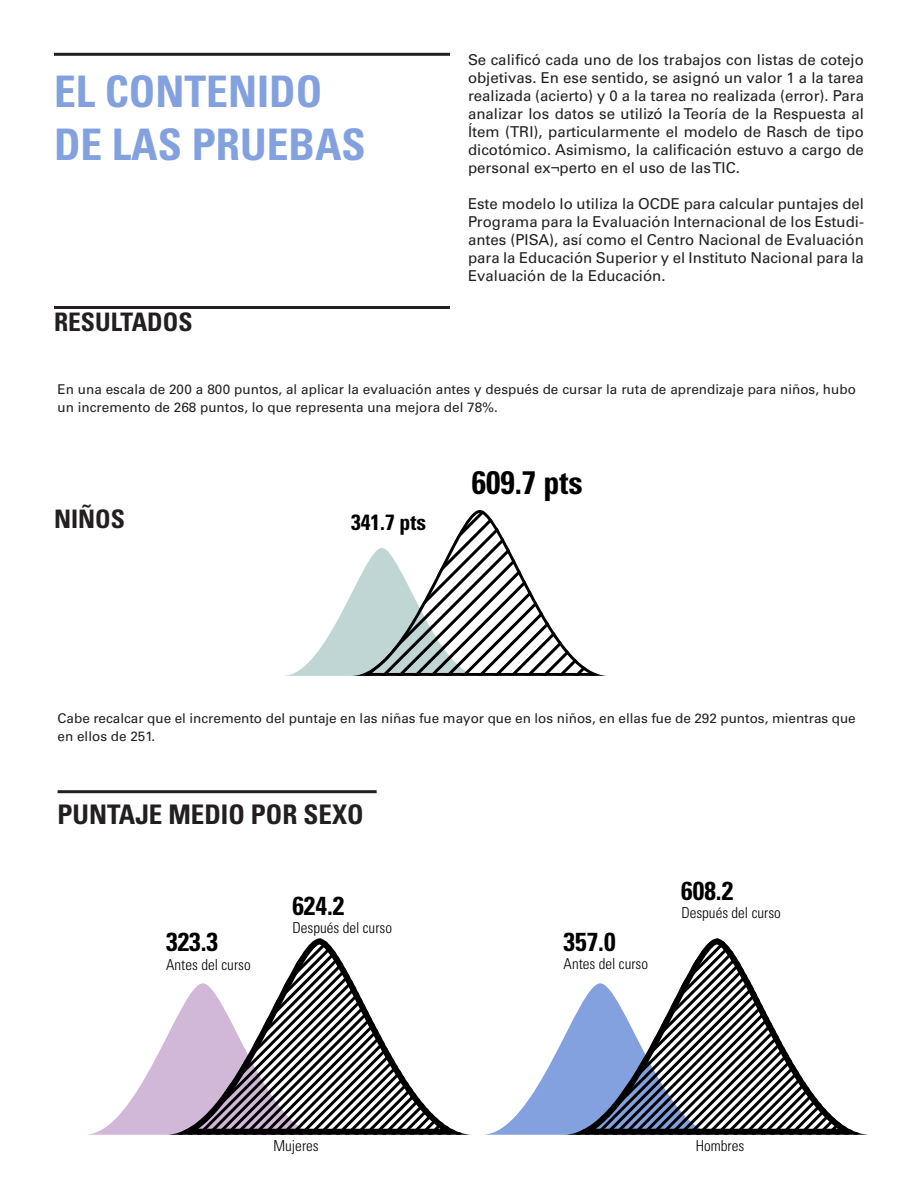
<style>
.page{position:relative;width:918px;height:1188px;background:#fff}
.page>*{position:absolute;margin:0;border:0;box-sizing:border-box;transform-origin:0 0}
.t1{font:700 condensed 43.5px "Univers LT Std";color:#82a1de}
.t2{font:700 condensed 32.55px "Univers LT Std";color:#000}
.t3{font:700 condensed 27px "Univers LT Std";color:#231f20}
.t4{font:700 condensed 25.95px "Univers LT Std";color:#000}
.t5{font:700 condensed 25.5px "Univers LT Std";color:#231f20}
.t6{font:700 condensed 22.05px "Univers LT Std";color:#000}
.t7{font:300 condensed 15.15px "Univers LT Std";color:#000}
.t8{font:15px/18px "Univers LT Std";color:#231f20;text-align:justify}
.t9{font:13.5px/18px "Univers LT Std";color:#231f20}
</style>
<div class="page">
<hr style="left:54px;top:53px;width:396px;height:3px;background:#231f20">
<hr style="left:54px;top:306px;width:396px;height:3px;background:#231f20">
<svg style="left:285px;top:510px;width:323px;height:166px"></svg>
<hr style="left:58px;top:790px;width:319px;height:3px;background:#231f20">
<svg style="left:87px;top:1039px;width:79px;height:96px"></svg>
<svg style="left:166px;top:938px;width:305px;height:197px"></svg>
<svg style="left:484px;top:1037px;width:80px;height:98px"></svg>
<svg style="left:564px;top:938px;width:305px;height:197px"></svg>
<p class="t1" style="left:54px;top:65px;width:270px">EL CONTENIDO</p>
<p class="t1" style="left:54px;top:117px;width:313px">DE LAS PRUEBAS</p>
<p class="t5" style="left:54px;top:306px;width:140px">RESULTADOS</p>
<p class="t8" style="left:468px;top:51px;width:398px">Se calificó cada uno de los trabajos con listas de cotejo objetivas. En ese sentido, se asignó un valor 1 a la tarea realizada (acierto) y 0 a la tarea no realizada (error). Para analizar los datos se utilizó la Teoría de la Respuesta al Ítem (TRI), particularmente el modelo de Rasch de tipo dicotómico. Asimismo, la calificación estuvo a cargo de personal ex¬perto en el uso de las TIC.</p>
<p class="t8" style="left:468px;top:195px;width:398px">Este modelo lo utiliza la OCDE para calcular puntajes del Programa para la Evaluación Internacional de los Estudi&shy;antes (PISA), así como el Centro Nacional de Evaluación para la Educación Superior y el Instituto Nacional para la Evaluación de la Educación.</p>
<p class="t9" style="left:58px;top:380px;width:800px">En una escala de 200 a 800 puntos, al aplicar la evaluación antes y después de cursar la ruta de aprendizaje para niños, hubo un incremento de 268 puntos, lo que representa una mejora del 78%.</p>
<p class="t5" style="left:54px;top:504px;width:72px">NIÑOS</p>
<h3 class="t6" style="left:351px;top:509px;width:77px">341.7 pts</h3>
<h2 class="t2" style="left:472px;top:462px;width:113px">609.7 pts</h2>
<p class="t9" style="left:58px;top:709px;width:800px">Cabe recalcar que el incremento del puntaje en las niñas fue mayor que en los niños, en ellas fue de 292 puntos, mientras que en ellos de 251.</p>
<p class="t3" style="left:58px;top:798px;width:307px">PUNTAJE MEDIO POR SEXO</p>
<h3 class="t4" style="left:166px;top:926px;width:53px">323.3</h3>
<p class="t7" style="left:166px;top:955px;width:86px">Antes del curso</p>
<h3 class="t4" style="left:292px;top:890px;width:53px">624.2</h3>
<p class="t7" style="left:292px;top:919px;width:101px">Después del curso</p>
<h3 class="t4" style="left:564px;top:926px;width:53px">357.0</h3>
<p class="t7" style="left:564px;top:955px;width:86px">Antes del curso</p>
<h3 class="t4" style="left:681px;top:875px;width:53px">608.2</h3>
<p class="t7" style="left:681px;top:904px;width:101px">Después del curso</p>
<p class="t7" style="left:274px;top:1137px;width:47px">Mujeres</p>
<p class="t7" style="left:696px;top:1137px;width:50px">Hombres</p>
</div>
